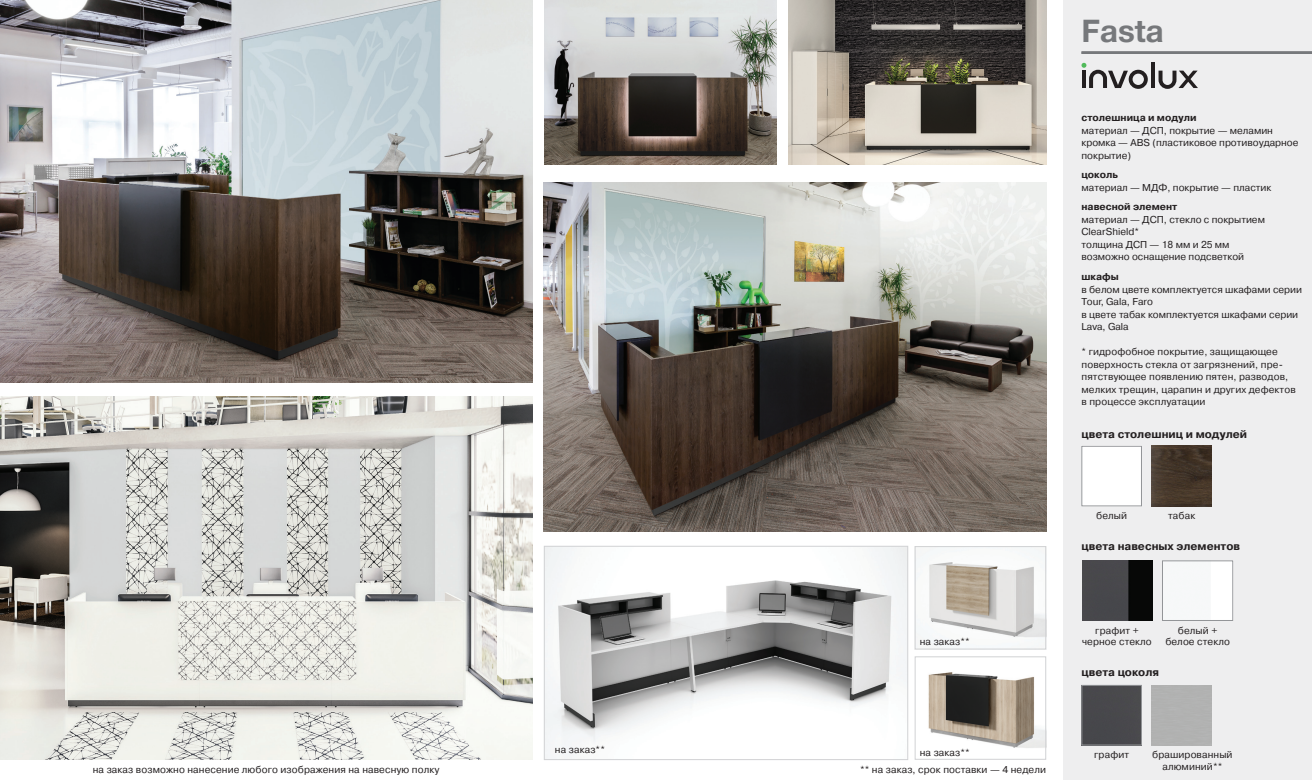
<style>
.page{position:relative;width:1312px;height:780px;background:#fff}
.page>*{position:absolute;margin:0;border:0;box-sizing:border-box;transform-origin:0 0}
.name{font:700 31.25px "Helvetica Neue LTCYR";color:#76787b}
.zagolovok{font:700 11.25px "Pragmatica C";color:#231f20}
.harakteristika{font:10px/12.5px "Pragmatica C";color:#231f20}
.podpis{font:10px/11.2px "Pragmatica C";letter-spacing:.01em;color:#231f20;text-align:center}
.s1{font-weight:700}
</style>
<div class="page">
<div style="left:1063px;top:0;width:248px;height:780px;background:#eeeeef"></div>
<hr style="left:1081px;top:51px;width:230px;height:3px;background:#76787b">
<svg style="left:1151px;top:63px;width:3px;height:25px"></svg>
<svg style="left:1158px;top:71px;width:39px;height:18px"></svg>
<svg style="left:1081px;top:63px;width:66px;height:26px"></svg>
<div style="left:1083px;top:448px;width:56px;height:56px;background:#fff"></div>
<div style="left:1081px;top:446px;width:60px;height:60px;border:1px solid #939598"></div>
<img style="left:1151px;top:446px;width:60px;height:60px">
<div style="left:1083px;top:687px;width:56px;height:56px;background:#48484c"></div>
<div style="left:1081px;top:685px;width:60px;height:60px;border:1px solid #939598"></div>
<img style="left:1210px;top:562px;width:20px;height:56px">
<div style="left:1161px;top:560px;width:71px;height:60px;border:1px solid #939598"></div>
<img style="left:1082px;top:560px;width:70px;height:60px">
<img style="left:788px;top:0;width:257px;height:165px">
<img style="left:546px;top:548px;width:359px;height:209px">
<div style="left:544px;top:546px;width:363px;height:213px;border:1px solid #d1d2d4"></div>
<img style="left:916px;top:548px;width:127px;height:99px">
<div style="left:914px;top:546px;width:131px;height:103px;border:1px solid #d1d2d4"></div>
<img style="left:928px;top:672px;width:115px;height:76px">
<div style="left:914px;top:656px;width:131px;height:103px;border:1px solid #d1d2d4"></div>
<img style="left:544px;top:183px;width:501px;height:348px">
<img style="left:544px;top:0;width:232px;height:165px">
<img style="left:0;top:396px;width:532px;height:363px">
<img style="left:0;top:0;width:532px;height:383px">
<p class="podpis" style="left:93px;top:764px;width:348px">на заказ возможно нанесение любого изображения на навесную полку</p>
<p class="podpis" style="left:555px;top:744px;width:52px">на заказ**</p>
<p class="podpis" style="left:919px;top:636px;width:52px">на заказ**</p>
<p class="podpis" style="left:919px;top:747px;width:52px">на заказ**</p>
<p class="podpis" style="left:859px;top:764px;width:187px">** на заказ, срок поставки — 4 недели</p>
<p class="name" style="left:1081px;top:13px;width:84px">Fasta</p>
<p class="harakteristika" style="left:1081px;top:112px;width:218px"><span class="s1">столешница и модули<br></span>материал — ДСП, покрытие — меламин кромка — ABS (пластиковое противоударное покрытие)</p>
<p class="harakteristika" style="left:1081px;top:169px;width:191px"><span class="s1">цоколь<br></span>материал — МДФ, покрытие — пластик</p>
<p class="harakteristika" style="left:1081px;top:201px;width:185px"><span class="s1">навесной элемент<br></span>материал — ДСП, стекло с покрытием<br>ClearShield*<br>толщина ДСП — 18 мм и 25 мм возможно оснащение подсветкой</p>
<p class="harakteristika" style="left:1081px;top:270px;width:222px"><span class="s1">шкафы<br></span>в белом цвете комплектуется шкафами серии<br>Tour, Gala, Faro<br>в цвете табак комплектуется шкафами серии<br>Lava, Gala</p>
<p class="harakteristika" style="left:1081px;top:345px;width:216px">* гидрофобное покрытие, защищающее поверхность стекла от загрязнений, пре&shy;пятствующее появлению пятен, разводов, мелких трещин, царапин и других дефектов в процессе эксплуатации</p>
<p class="zagolovok" style="left:1081px;top:428px;width:167px">цвета столешниц и модулей</p>
<p class="podpis" style="left:1095px;top:510px;width:32px">белый</p>
<p class="podpis" style="left:1167px;top:510px;width:29px">табак</p>
<p class="zagolovok" style="left:1081px;top:540px;width:160px">цвета навесных элементов</p>
<p class="podpis" style="left:1081px;top:625px;width:71px">графит + черное стекло</p>
<p class="podpis" style="left:1164px;top:625px;width:66px">белый + белое стекло</p>
<p class="zagolovok" style="left:1081px;top:666px;width:79px">цвета цоколя</p>
<p class="podpis" style="left:1093px;top:749px;width:36px">графит</p>
<p class="podpis" style="left:1151px;top:749px;width:82px">брашированный алюминий**</p>
</div>
